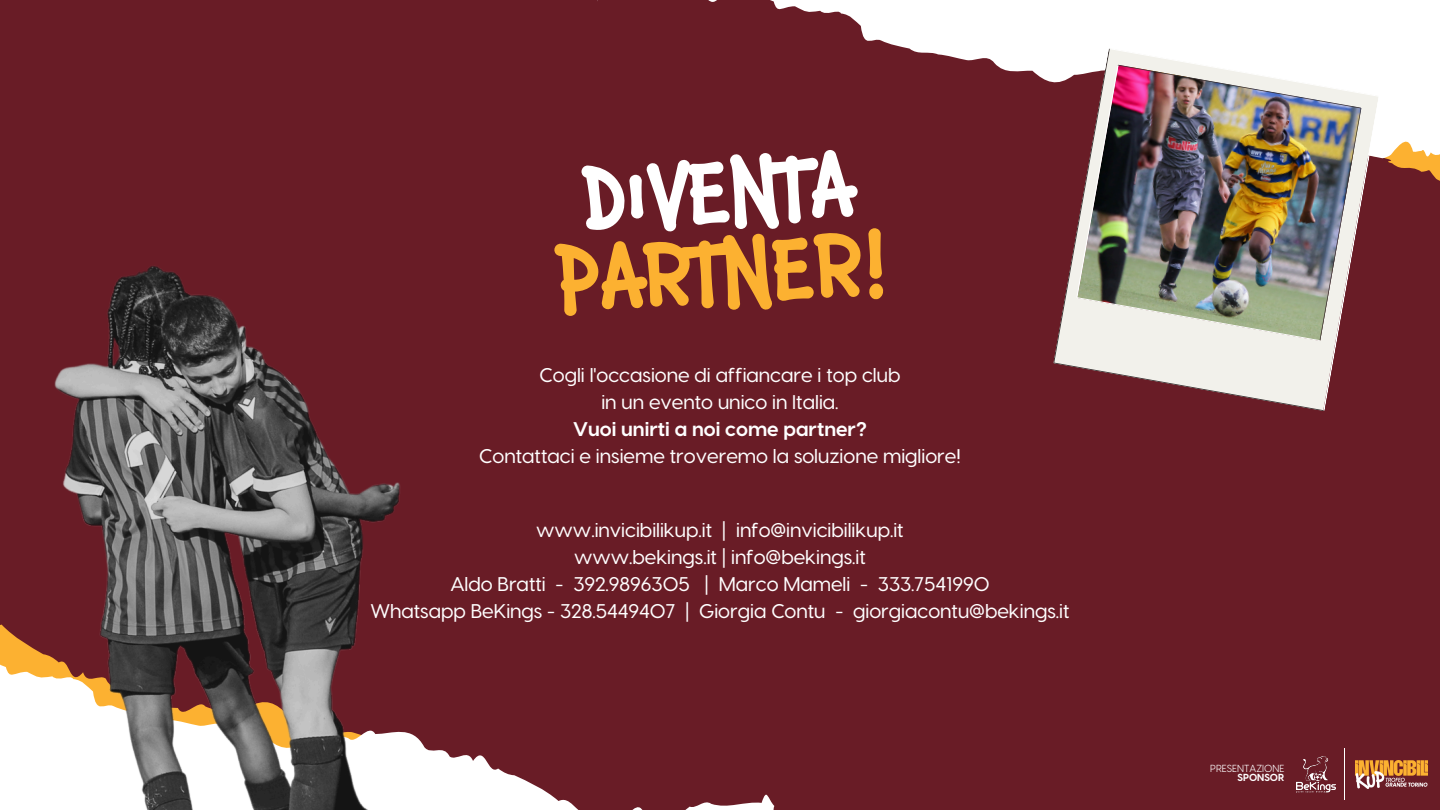
<style>
.page{position:relative;width:1440px;height:810px;background:#691c26}
.page>*{position:absolute;margin:0;border:0;box-sizing:border-box;transform-origin:0 0}
.t1{font:89.9px/80.3px "Microphone Check";color:#fcb131;text-align:center}
.t2{font:500 19.8px "Visby CF";color:#fff}
.t3{font:700 19.8px "Visby CF";color:#fff}
.t4{font:10.1px "Visby CF";color:#fff}
.t5{font:700 10.1px "Visby CF";color:#fff}
.s1{color:#fff}
</style>
<div class="page">
<img style="left:1356px;top:761px;width:72px;height:27px">
<img style="left:1297px;top:756px;width:39px;height:37px">
<hr style="left:1344px;top:749px;width:1px;height:51px;background:#fff">
<svg style="left:597px;top:0;width:843px;height:181px"></svg>
<svg style="left:0;top:624px;width:775px;height:186px"></svg>
<img style="left:53px;top:266px;width:348px;height:544px">
<svg style="left:1053px;top:48px;width:23px;height:320px"></svg>
<img style="left:1076px;top:48px;width:304px;height:363px">
<p class="t1" style="left:551px;top:172px;width:332px;rotate:-3deg"><span class="s1">DIVENTA<br></span>PARTNER!</p>
<p class="t2" style="left:540px;top:362px;width:362px">Cogli l'occasione di affiancare i top club</p>
<p class="t2" style="left:601px;top:389px;width:239px">in un evento unico in Italia.</p>
<p class="t3" style="left:573px;top:416px;width:295px">Vuoi unirti a noi come partner?</p>
<p class="t2" style="left:479px;top:443px;width:483px">Contattaci e insieme troveremo la soluzione migliore!</p>
<p class="t2" style="left:536px;top:517px;width:369px">www.invicibilikup.it | info@invicibilikup.it</p>
<p class="t2" style="left:574px;top:544px;width:293px">www.bekings.it | info@bekings.it</p>
<p class="t2" style="left:450px;top:571px;width:541px">Aldo Bratti - 392.9896305 | Marco Mameli - 333.7541990</p>
<h1 class="t2" style="left:370px;top:598px;width:701px">Whatsapp BeKings - 328.5449407 | Giorgia Contu - giorgiacontu@bekings.it</h1>
<p class="t4" style="left:1210px;top:764px;width:76px">PRESENTAZIONE</p>
<p class="t5" style="left:1238px;top:773px;width:48px">SPONSOR</p>
</div>
